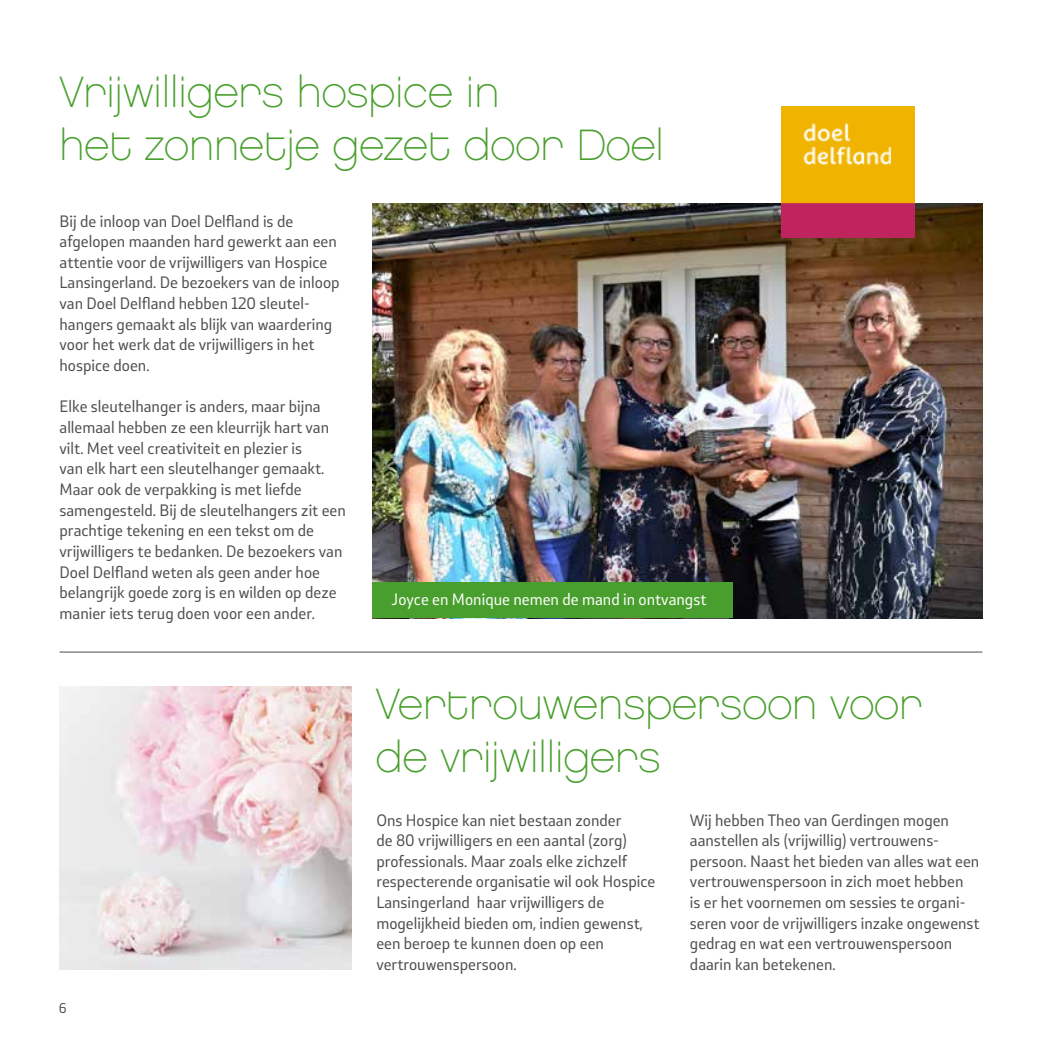
<style>
.page{position:relative;width:1042px;height:1042px;background:#fff}
.page>*{position:absolute;margin:0;border:0;box-sizing:border-box;transform-origin:0 0}
.t1{font:43.75px/52.5px "Chalet Paris Nineteen Eighty";color:#499f2d}
.t2{font:15.4px/20.7px "Stobi Sans";color:#4d4d4c}
.t3{font:15.4px "Stobi Sans";color:#fff}
.t4{font:13.12px "Stobi Sans";color:#4d4d4c}
</style>
<div class="page">
<img style="left:372px;top:203px;width:610px;height:415px">
<img style="left:782px;top:107px;width:132px;height:130px">
<img style="left:60px;top:686px;width:292px;height:283px">
<hr style="left:60px;top:652px;width:922px;height:1px;background:#4d4d4c">
<div style="left:372px;top:582px;width:361px;height:36px;background:#499f2d"></div>
<h1 class="t1" style="left:60px;top:66px;width:606px">Vrijwilligers hospice in<br>het zonnetje gezet door Doel</h1>
<p class="t2" style="left:60px;top:210px;width:282px">Bij de inloop van Doel Delfland is de afgelopen maanden hard gewerkt aan een attentie voor de vrijwilligers van Hospice Lansingerland. De bezoekers van de inloop van Doel Delfland hebben 120 sleutel&shy;hangers gemaakt als blijk van waardering voor het werk dat de vrijwilligers in het hospice doen.</p>
<p class="t2" style="left:60px;top:396px;width:288px">Elke sleutelhanger is anders, maar bijna allemaal hebben ze een kleurrijk hart van vilt. Met veel creativiteit en plezier is<br>van elk hart een sleutelhanger gemaakt.<br>Maar ook de verpakking is met liefde samengesteld. Bij de sleutelhangers zit een prachtige tekening en een tekst om de vrijwilligers te bedanken. De bezoekers van Doel Delfland weten als geen ander hoe belangrijk goede zorg is en wilden op deze manier iets terug doen voor een ander.</p>
<p class="t4" style="left:59px;top:999px;width:9px">6</p>
<p class="t3" style="left:392px;top:589px;width:316px">Joyce en Monique nemen de mand in ontvangst</p>
<h1 class="t1" style="left:376px;top:678px;width:548px">Vertrouwenspersoon voor de vrijwilligers</h1>
<p class="t2" style="left:376px;top:809px;width:281px">Ons Hospice kan niet bestaan zonder<br>de 80 vrijwilligers en een aantal (zorg) professionals. Maar zoals elke zichzelf respecterende organisatie wil ook Hospice Lansingerland haar vrijwilligers de mogelijkheid bieden om, indien gewenst, een beroep te kunnen doen op een vertrouwenspersoon.</p>
<p class="t2" style="left:690px;top:809px;width:291px">Wij hebben Theo van Gerdingen mogen aanstellen als (vrijwillig) vertrouwens&shy;persoon. Naast het bieden van alles wat een vertrouwenspersoon in zich moet hebben<br>is er het voornemen om sessies te organi&shy;seren voor de vrijwilligers inzake ongewenst gedrag en wat een vertrouwenspersoon daarin kan betekenen.</p>
</div>
